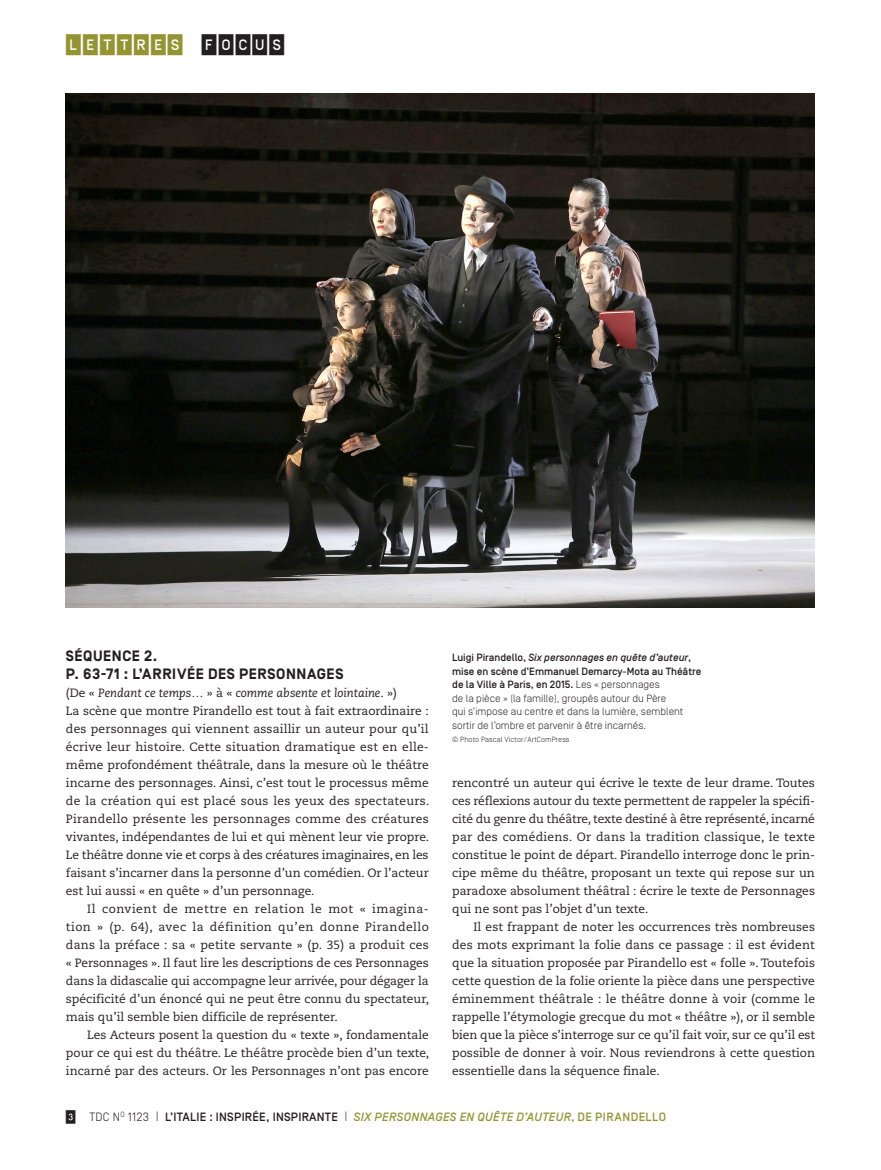
<style>
.page{position:relative;width:881px;height:1170px;background:#fff}
.page>*{position:absolute;margin:0;border:0;box-sizing:border-box;transform-origin:0 0}
.t1{font:500 21px "Simplon CNDP";letter-spacing:.075em;color:#949432}
.Intertitre_1{font:700 15px/18px "Simplon BP";letter-spacing:.035em;color:#231f20}
.Texte_courant_Alinéa{font:12px/18px "Caecilia LT Std";color:#231f20;text-align:justify}
.Texte_courant{font:12px/18px "Caecilia LT Std";color:#231f20;text-align:justify}
.t2{font:italic 500 12px "Simplon BP";letter-spacing:.03em;color:#949432}
.Texte_courant-2{font:italic 12px "Caecilia LT Std";color:#231f20}
.Légende_FAG_C7{font:300 10.5px/13.5px "Simplon BP";color:#231f20}
.Copyright_FAG{font:300 7.5px "Simplon BP";letter-spacing:.01em;color:#231f20}
.s1{color:#231f20}
.s2{font-style:normal}
.s3{font-weight:500}
.s4{font-weight:500;font-style:italic}
.s5{font-family:"Simplon CNDP";font-style:normal;font-size:13.5px;color:#231f20}
.s6{font-weight:300;font-style:normal;color:#231f20}
.s7{font-weight:300;font-style:normal;font-size:13.5px;color:#231f20}
.s8{font-style:normal;color:#231f20}
</style>
<div class="page">
<img style="left:66px;top:94px;width:748px;height:513px">
<h1 class="t1" style="left:66px;top:34px;width:220px">LETTRES <span class="s1">FOCUS</span></h1>
<p class="Intertitre_1" style="left:66px;top:647px;width:279px">SÉQUENCE 2.<br>P. 63-71 : L’ARRIVÉE DES PERSONNAGES</p>
<p class="Texte_courant-2" style="left:66px;top:686px;width:332px"><span class="s2">(De «</span> Pendant ce temps… <span class="s2">» à «</span> comme absente et lointaine<span class="s2">. »)</span></p>
<p class="Texte_courant" style="left:66px;top:702px;width:365px">La scène que montre Pirandello est tout à fait extraordinaire : des personnages qui viennent assaillir un auteur pour qu’il écrive leur histoire. Cette situation dramatique est en elle&shy;même profondément théâtrale, dans la mesure où le théâtre incarne des personnages. Ainsi, c’est tout le processus même de la création qui est placé sous les yeux des spectateurs.<br>Pirandello présente les personnages comme des créatures vivantes, indépendantes de lui et qui mènent leur vie propre.<br>Le théâtre donne vie et corps à des créatures imaginaires, en les faisant s’incarner dans la personne d’un comédien. Or l’acteur est lui aussi « en quête » d’un personnage.</p>
<p class="Texte_courant_Alinéa" style="left:66px;top:900px;width:364px;text-indent:21px">Il convient de mettre en relation le mot « imagina&shy;tion » (p. 64), avec la définition qu’en donne Pirandello dans la préface : sa « petite servante » (p. 35) a produit ces « Personnages ». Il faut lire les descriptions de ces Personnages dans la didascalie qui accompagne leur arrivée, pour dégager la spécificité d’un énoncé qui ne peut être connu du spectateur, mais qu’il semble bien difficile de représenter.</p>
<p class="Texte_courant_Alinéa" style="left:66px;top:1026px;width:364px;text-indent:21px">Les Acteurs posent la question du « texte », fondamentale pour ce qui est du théâtre. Le théâtre procède bien d’un texte, incarné par des acteurs. Or les Personnages n’ont pas encore</p>
<p class="Légende_FAG_C7" style="left:452px;top:650px;width:250px"><span class="s3">Luigi Pirandello,</span> <span class="s4">Six personnages en quête d’auteur</span><span class="s3">, mise en scène d’Emmanuel Demarcy-Mota au Théâtre de la Ville à Paris, en 2015.</span> Les « personnages<br>de la pièce » (la famille), groupés autour du Père<br>qui s’impose au centre et dans la lumière, semblent sortir de l’ombre et parvenir à être incarnés.</p>
<p class="Copyright_FAG" style="left:452px;top:735px;width:119px">© Photo Pascal Victor/ArtComPress</p>
<p class="Texte_courant_Alinéa" style="left:452px;top:774px;width:364px">rencontré un auteur qui écrive le texte de leur drame. Toutes ces réflexions autour du texte permettent de rappeler la spécifi&shy;cité du genre du théâtre, texte destiné à être représenté, incarné par des comédiens. Or dans la tradition classique, le texte constitue le point de départ. Pirandello interroge donc le prin&shy;cipe même du théâtre, proposant un texte qui repose sur un paradoxe absolument théâtral : écrire le texte de Personnages qui ne sont pas l’objet d’un texte.</p>
<p class="Texte_courant_Alinéa" style="left:452px;top:918px;width:364px;text-indent:21px">Il est frappant de noter les occurrences très nombreuses des mots exprimant la folie dans ce passage : il est évident que la situation proposée par Pirandello est « folle ». Toutefois cette question de la folie oriente la pièce dans une perspective éminemment théâtrale : le théâtre donne à voir (comme le rappelle l’étymologie grecque du mot « théâtre »), or il semble bien que la pièce s’interroge sur ce qu’il fait voir, sur ce qu’il est possible de donner à voir. Nous reviendrons à cette question essentielle dans la séquence finale.</p>
<p class="t2" style="left:66px;top:1110px;width:601px"><span class="s5">3</span> <span class="s6">TDC N</span><sup>O</sup> <span class="s6">1123</span> <span class="s7">|</span> <span class="s8">L’ITALIE : INSPIRÉE, INSPIRANTE</span> <span class="s7">|</span> SIX PERSONNAGES EN QUÊTE D’AUTEUR<span class="s2">, DE PIRANDELLO</span></p>
</div>
